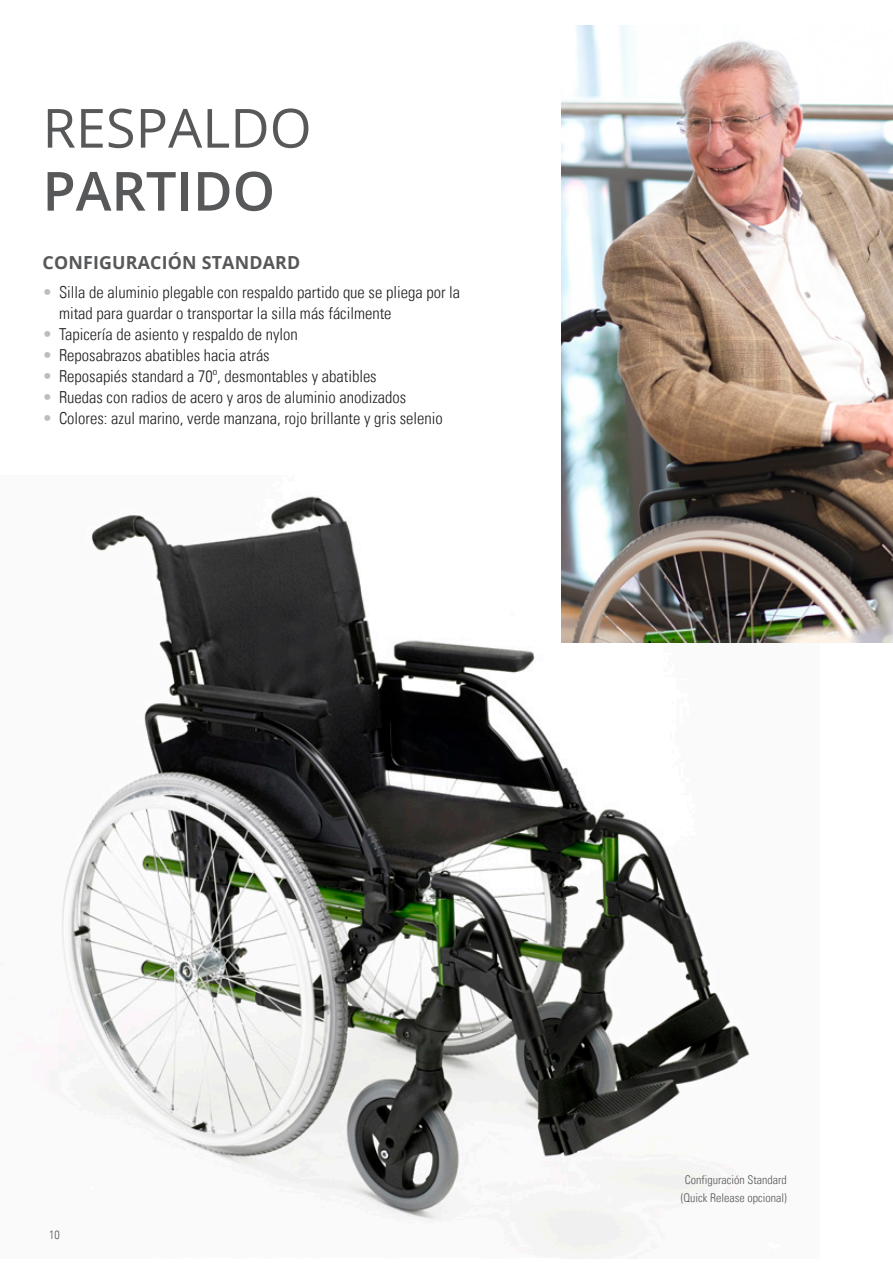
<style>
.page{position:relative;width:893px;height:1263px;background:#fff}
.page>*{position:absolute;margin:0;border:0;box-sizing:border-box;transform-origin:0 0}
.Head_innen_Open_Sans{font:54px/63px "Open Sans";color:#57585a}
.NEW_Sub-Heading{font:700 18px "Open Sans";letter-spacing:.01em;color:#57585a}
.t1{font:16.5px/21px "Univers Com 47 Light Cond";color:#231f20}
.Legend_light_cond_Un{font:12px/18px "Univers Com 47 Light Cond";color:#57585a;text-align:center}
.s1{font-weight:600}
.s2{color:#bcbdc0}
</style>
<div class="page">
<img style="left:62px;top:496px;width:758px;height:759px">
<img style="left:561px;top:26px;width:332px;height:616px">
<p class="Head_innen_Open_Sans" style="left:43px;top:95px;width:271px">RESPALDO<br><span class="s1">PARTIDO</span></p>
<p class="NEW_Sub-Heading" style="left:43px;top:250px;width:259px">CONFIGURACIÓN STANDARD</p>
<p class="t1" style="left:59px;top:282px;width:403px;text-indent:-17px"><span class="s2">•</span> Silla de aluminio plegable con respaldo partido que se pliega por la mitad para guardar o transportar la silla más fácilmente</p>
<p class="t1" style="left:43px;top:324px;width:257px"><span class="s2">•</span> Tapicería de asiento y respaldo de nylon</p>
<p class="t1" style="left:43px;top:345px;width:229px"><span class="s2">•</span> Reposabrazos abatibles hacia atrás</p>
<p class="t1" style="left:43px;top:366px;width:336px"><span class="s2">•</span> Reposapiés standard a 70º, desmontables y abatibles</p>
<p class="t1" style="left:43px;top:387px;width:365px"><span class="s2">•</span> Ruedas con radios de acero y aros de aluminio anodizados</p>
<p class="t1" style="left:43px;top:408px;width:402px"><span class="s2">•</span> Colores: azul marino, verde manzana, rojo brillante y gris selenio</p>
<p class="Legend_light_cond_Un" style="left:49px;top:1225px;width:12px">10</p>
<p class="Legend_light_cond_Un" style="left:681px;top:1170px;width:107px">Configuración Standard (Quick Release opcional)</p>
</div>
